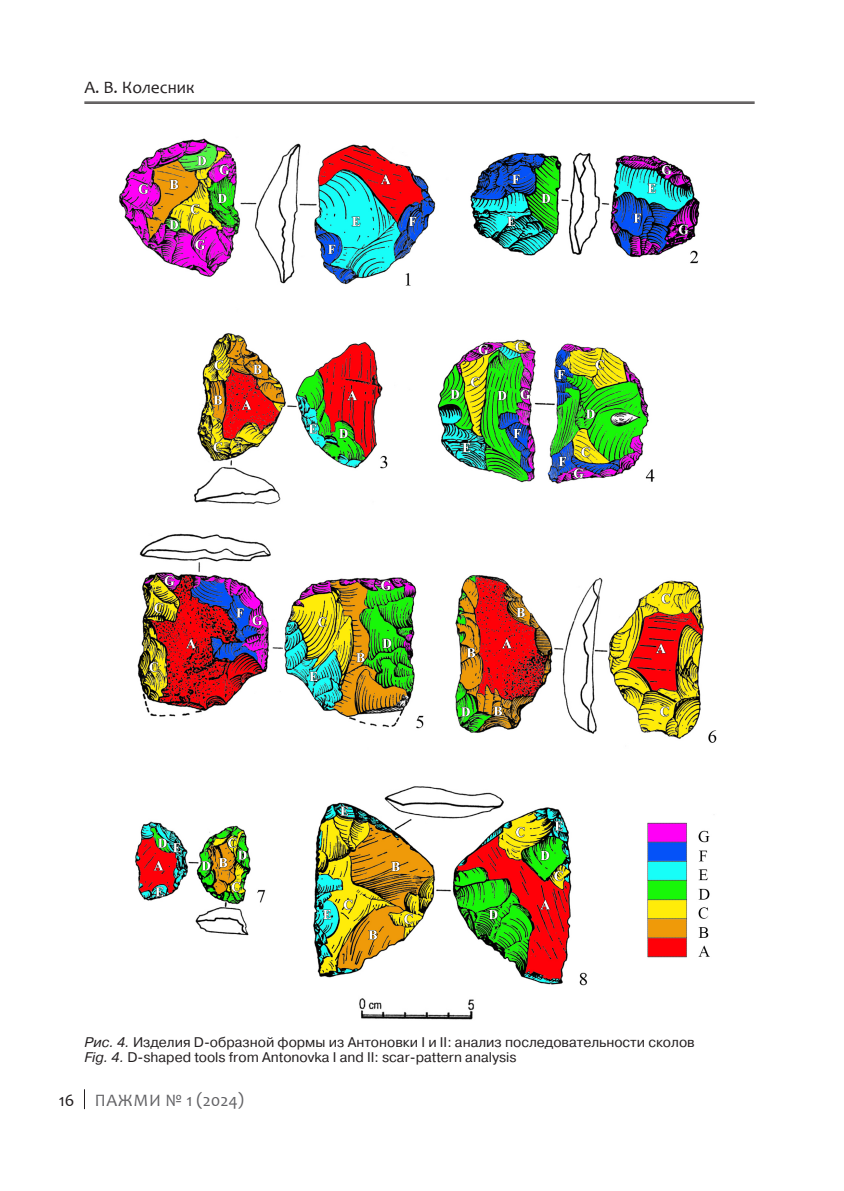
<style>
.page{position:relative;width:844px;height:1191px;background:#fff}
.page>*{position:absolute;margin:0;border:0;box-sizing:border-box;transform-origin:0 0}
.t1{font:17.5px "Candara";letter-spacing:.02em;color:#636366}
.t2{font:17.5px "Candara";color:#231f20}
.t3{font:14px/15.8px "Pragmatica";color:#231f20}
.s1{font-style:italic}
.s2{color:#231f20}
</style>
<div class="page">
<svg style="left:84px;top:1089px;width:1px;height:20px"></svg>
<hr style="left:84px;top:102px;width:670px;height:1px;background:#231f20">
<hr style="left:84px;top:103px;width:670px;height:1px;background:#231f20">
<img style="left:119px;top:138px;width:598px;height:882px">
<p class="t2" style="left:84px;top:77px;width:112px">А. В. Колесник</p>
<p class="t3" style="left:84px;top:1034px;width:611px"><span class="s1">Рис. 4.</span> Изделия D-образной формы из Антоновки I и II: анализ последовательности сколов<br><span class="s1">Fig. 4.</span> D-shaped tools from Antonovka I and II: scar-pattern analysis</p>
<p class="t1" style="left:59px;top:1088px;width:187px"><span class="s2">16</span> ПАЖМИ № 1 (2024)</p>
</div>
